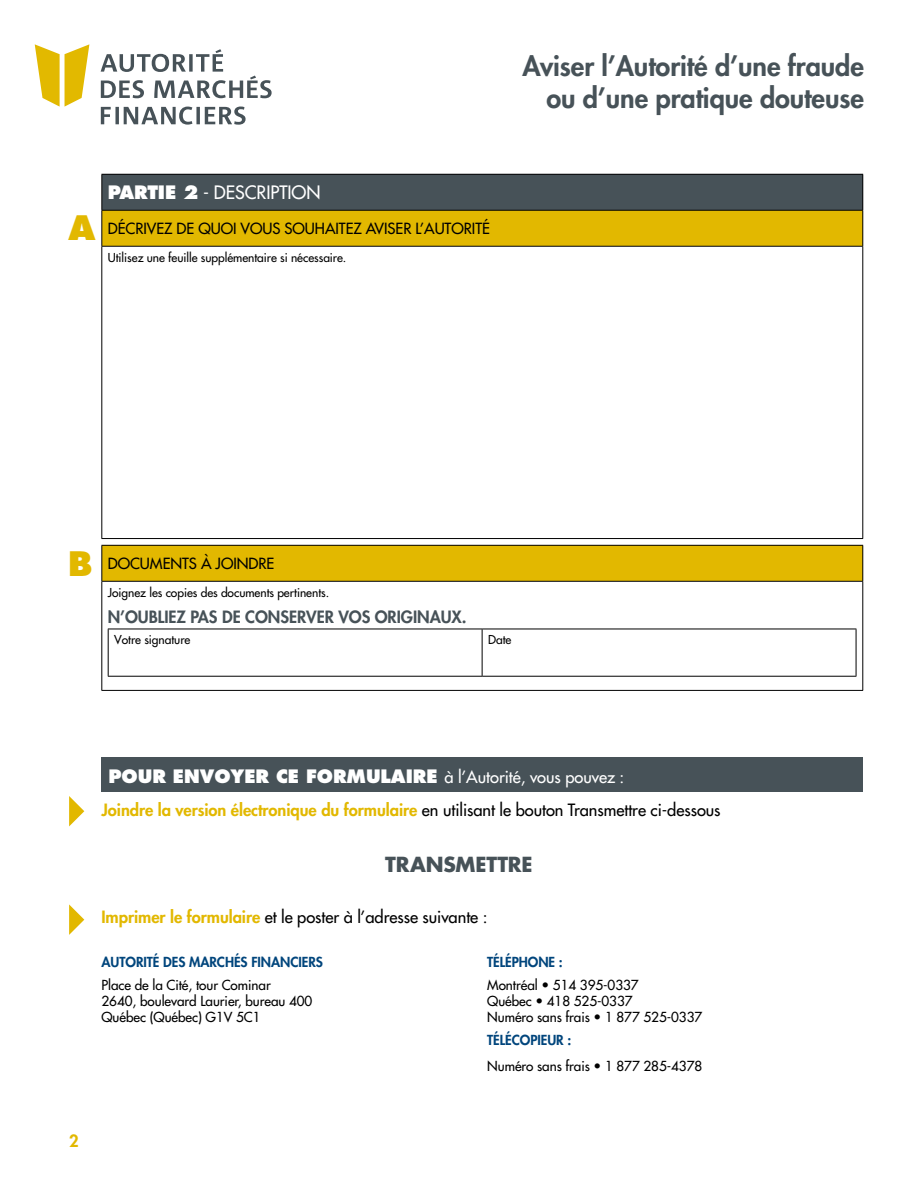
<style>
.page{position:relative;width:918px;height:1188px;background:#fff}
.page>*{position:absolute;margin:0;border:0;box-sizing:border-box;transform-origin:0 0}
.t1{font:800 32.85px "Futura";color:#e2b800}
.t2{font:800 27px/32.4px "Futura";letter-spacing:-.005em;color:#475258;text-align:right}
.t3{font:700 20.25px "Futura";letter-spacing:-.01em;color:#475258}
.t4{font:800 18px "Futura";letter-spacing:-.005em;color:#fff}
.t5{font:18px "Futura";letter-spacing:-.005em;color:#fff}
.t6{font:800 16.5px "Futura";letter-spacing:-.005em;color:#e2b800}
.t7{font:16.5px "Futura";letter-spacing:-.005em;color:#000}
.t8{font:800 16.5px "Futura";letter-spacing:-.005em;color:#475258}
.t9{font:15px "Futura";letter-spacing:-.005em;color:#000}
.t10{font:13.5px/16.2px "Futura";letter-spacing:-.005em;color:#000}
.t11{font:800 13.5px "Futura";letter-spacing:-.005em;color:#00457c}
.t12{font:12px "Futura";letter-spacing:-.005em;color:#000}
.s1{font-weight:800}
.s2{font-weight:400;font-size:16.5px}
.s3{font-weight:400;color:#000}
.s4{font-weight:800;color:#e2b800}
</style>
<div class="page">
<svg style="left:35px;top:44px;width:54px;height:63px"></svg>
<svg style="left:101px;top:49px;width:171px;height:76px"></svg>
<div style="left:102px;top:174px;width:761px;height:36px;background:#475258"></div>
<div style="left:102px;top:210px;width:761px;height:36px;background:#e2b800"></div>
<hr style="left:101px;top:174px;width:762px;height:1px;background:#000">
<hr style="left:101px;top:175px;width:1px;height:35px;background:#000">
<hr style="left:862px;top:175px;width:1px;height:35px;background:#000">
<hr style="left:101px;top:210px;width:762px;height:1px;background:#000">
<hr style="left:101px;top:211px;width:1px;height:35px;background:#000">
<hr style="left:862px;top:211px;width:1px;height:35px;background:#000">
<hr style="left:101px;top:246px;width:762px;height:1px;background:#000">
<hr style="left:101px;top:247px;width:1px;height:291px;background:#000">
<hr style="left:862px;top:247px;width:1px;height:291px;background:#000">
<hr style="left:101px;top:538px;width:762px;height:1px;background:#000">
<div style="left:102px;top:545px;width:761px;height:36px;background:#e2b800"></div>
<hr style="left:101px;top:546px;width:1px;height:35px;background:#000">
<hr style="left:862px;top:546px;width:1px;height:35px;background:#000">
<hr style="left:101px;top:581px;width:762px;height:1px;background:#000">
<hr style="left:101px;top:582px;width:1px;height:108px;background:#000">
<hr style="left:862px;top:582px;width:1px;height:108px;background:#000">
<hr style="left:101px;top:690px;width:762px;height:1px;background:#000">
<hr style="left:101px;top:545px;width:762px;height:1px;background:#000">
<hr style="left:108px;top:629px;width:374px;height:1px;background:#000">
<hr style="left:108px;top:629px;width:1px;height:47px;background:#000">
<hr style="left:482px;top:629px;width:374px;height:1px;background:#000">
<hr style="left:482px;top:629px;width:1px;height:47px;background:#000">
<hr style="left:856px;top:629px;width:1px;height:47px;background:#000">
<hr style="left:108px;top:676px;width:374px;height:1px;background:#000">
<hr style="left:482px;top:676px;width:374px;height:1px;background:#000">
<div style="left:102px;top:757px;width:761px;height:35px;background:#475258"></div>
<svg style="left:69px;top:796px;width:15px;height:30px"></svg>
<svg style="left:69px;top:904px;width:15px;height:31px"></svg>
<p class="t1" style="left:68px;top:208px;width:28px">A</p>
<p class="t5" style="left:108px;top:181px;width:214px"><span class="s1">PARTIE 2</span> - DESCRIPTION</p>
<p class="t9" style="left:108px;top:219px;width:384px">DÉCRIVEZ DE QUOI VOUS SOUHAITEZ AVISER L’AUTORITÉ</p>
<p class="t12" style="left:108px;top:250px;width:240px">Utilisez une feuille supplémentaire si nécessaire.</p>
<p class="t2" style="left:522px;top:49px;width:343px">Aviser l’Autorité d’une fraude ou d’une pratique douteuse</p>
<p class="t1" style="left:68px;top:543px;width:26px">B</p>
<p class="t9" style="left:108px;top:554px;width:168px">DOCUMENTS À JOINDRE</p>
<p class="t12" style="left:108px;top:585px;width:223px">Joignez les copies des documents pertinents.</p>
<p class="t8" style="left:108px;top:605px;width:360px">N’OUBLIEZ PAS DE CONSERVER VOS ORIGINAUX.</p>
<p class="t12" style="left:114px;top:632px;width:78px">Votre signature</p>
<p class="t12" style="left:488px;top:632px;width:25px">Date</p>
<p class="t4" style="left:109px;top:765px;width:517px">POUR ENVOYER CE FORMULAIRE <span class="s2">à l’Autorité, vous pouvez :</span></p>
<p class="t6" style="left:102px;top:799px;width:621px">Joindre la version électronique du formulaire <span class="s3">en utilisant le bouton Transmettre ci-dessous</span></p>
<p class="t3" style="left:385px;top:851px;width:149px">TRANSMETTRE</p>
<p class="t7" style="left:102px;top:907px;width:388px"><span class="s4">Imprimer le formulaire</span> et le poster à l’adresse suivante :</p>
<p class="t11" style="left:102px;top:953px;width:223px">AUTORITÉ DES MARCHÉS FINANCIERS</p>
<p class="t10" style="left:102px;top:976px;width:171px">Place de la Cité, tour Cominar</p>
<p class="t10" style="left:102px;top:993px;width:212px">2640, boulevard Laurier, bureau 400</p>
<p class="t10" style="left:102px;top:1009px;width:161px">Québec (Québec) G1V 5C1</p>
<p class="t11" style="left:487px;top:953px;width:77px">TÉLÉPHONE :</p>
<p class="t10" style="left:487px;top:976px;width:217px">Montréal • 514 395-0337<br>Québec • 418 525-0337<br>Numéro sans frais • 1 877 525-0337</p>
<p class="t11" style="left:487px;top:1031px;width:86px">TÉLÉCOPIEUR :</p>
<p class="t10" style="left:487px;top:1058px;width:217px">Numéro sans frais • 1 877 285-4378</p>
<p class="t6" style="left:69px;top:1130px;width:11px">2</p>
</div>
